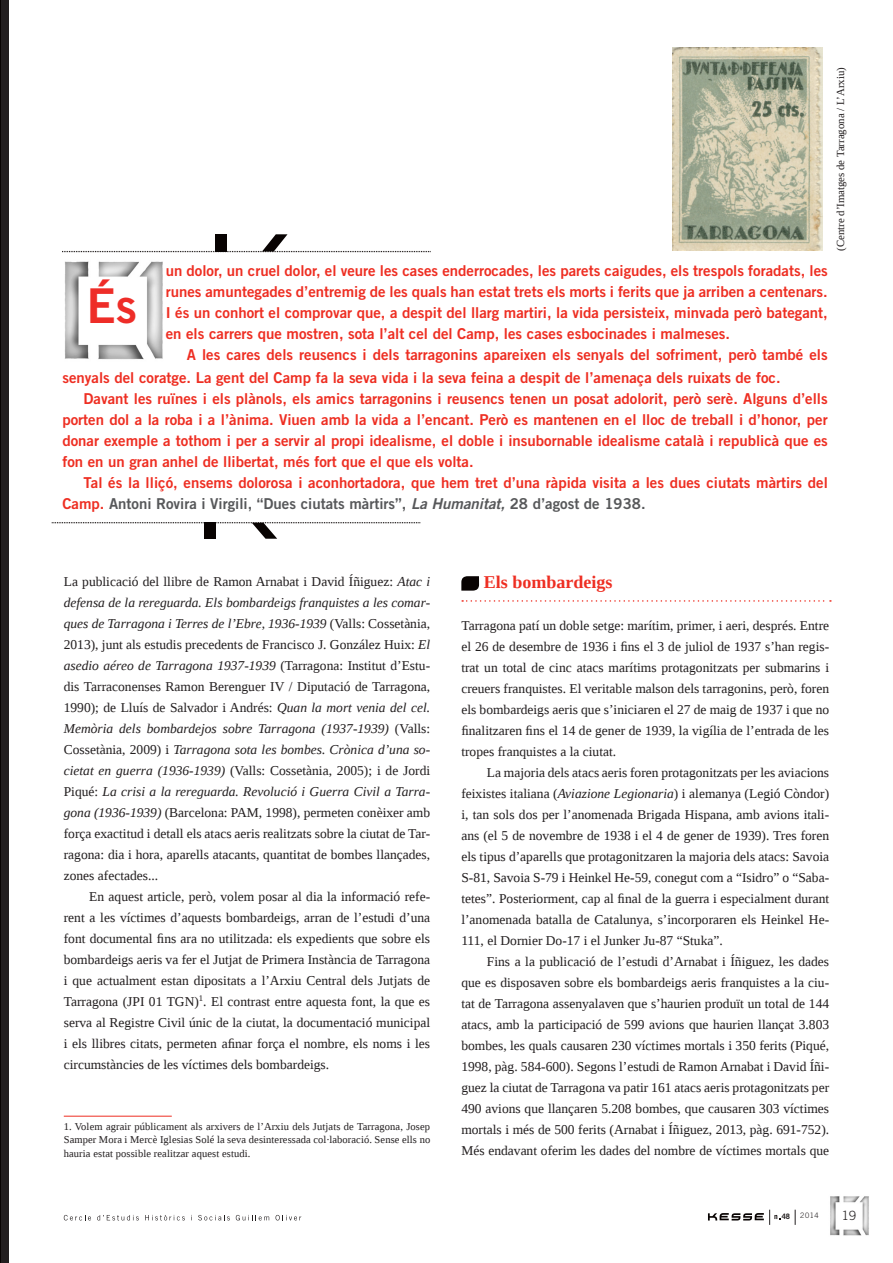
<style>
.page{position:relative;width:893px;height:1263px;background:#fff}
.page>*{position:absolute;margin:0;border:0;box-sizing:border-box;transform-origin:0 0}
.t1{font:48px "Trade Gothic LT Std Bd 2";color:#ee2d28}
.SUBTITOLS{font:700 18px "Liberation Serif";color:#ee2e22}
._1ER_PARRÀGRAF_TEXT{font:15px/21px "Trade Gothic LT Std Bd 2";color:#ee2e22;text-align:justify}
.TEXTO_GENERAL_1{font:13.5px/21px "Liberation Serif";color:#231f20;text-align:justify}
.t2{font:300 12.75px "Trade Gothic LT Std";color:#231f20}
.TEXTO_GENERAL_1-2{font:10.8px "Liberation Serif";color:#231f20}
.nota_al_peu{font:10.5px/13.5px "Liberation Serif";letter-spacing:.01em;color:#231f20;text-align:justify}
.t3{font:300 7.5px "Trade Gothic LT Std";color:#231f20}
.t4{font:700 7.5px "Trade Gothic LT Std";color:#231f20}
.s1{color:#57585a}
.s2{font-family:"Trade Gothic LT Std Bd 2 Obl";color:#57585a}
.s3{font-style:italic}
</style>
<div class="page">
<svg style="left:708px;top:1210px;width:72px;height:15px"></svg>
<svg style="left:795px;top:1210px;width:1px;height:15px"></svg>
<svg style="left:64px;top:1215px;width:27px;height:5px"></svg>
<svg style="left:97px;top:1215px;width:42px;height:5px"></svg>
<svg style="left:145px;top:1215px;width:40px;height:5px"></svg>
<svg style="left:198px;top:1215px;width:32px;height:5px"></svg>
<svg style="left:236px;top:1215px;width:33px;height:5px"></svg>
<svg style="left:276px;top:1215px;width:25px;height:5px"></svg>
<img style="left:830px;top:1196px;width:39px;height:40px">
<div style="left:0;top:0;width:9px;height:1263px;background:#231f20"></div>
<hr style="left:0;top:0;width:1px;height:1263px;background:#080302">
<hr style="left:64px;top:1116px;width:108px;height:1px;background:#ee2e22">
<img style="left:65px;top:261px;width:98px;height:99px">
<svg style="left:52px;top:522px;width:368px;height:17px"></svg>
<svg style="left:62px;top:234px;width:369px;height:18px"></svg>
<svg style="left:462px;top:600px;width:369px;height:2px"></svg>
<svg style="left:461px;top:576px;width:18px;height:15px"></svg>
<img style="left:672px;top:48px;width:151px;height:203px">
<p class="t1" style="left:87px;top:276px;width:52px">És</p>
<p class="_1ER_PARRÀGRAF_TEXT" style="left:166px;top:260px;width:664px">un dolor, un cruel dolor, el veure les cases enderrocades, les parets caigudes, els trespols foradats, les runes amuntegades d’entremig de les quals han estat trets els morts i ferits que ja arriben a centenars.<br>I és un conhort el comprovar que, a despit del llarg martiri, la vida persisteix, minvada però bategant, en els carrers que mostren, sota l’alt cel del Camp, les cases esbocinades i malmeses.</p>
<p class="_1ER_PARRÀGRAF_TEXT" style="left:187px;top:344px;width:642px">A les cares dels reusencs i dels tarragonins apareixen els senyals del sofriment, però també els</p>
<p class="_1ER_PARRÀGRAF_TEXT" style="left:62px;top:366px;width:720px">senyals del coratge. La gent del Camp fa la seva vida i la seva feina a despit de l’amenaça dels ruixats de foc.</p>
<p class="_1ER_PARRÀGRAF_TEXT" style="left:62px;top:387px;width:767px;text-indent:21px">Davant les ruïnes i els plànols, els amics tarragonins i reusencs tenen un posat adolorit, però serè. Alguns d’ells porten dol a la roba i a l’ànima. Viuen amb la vida a l’encant. Però es mantenen en el lloc de treball i d’honor, per donar exemple a tothom i per a servir al propi idealisme, el doble i insubornable idealisme català i republicà que es fon en un gran anhel de llibertat, més fort que el que els volta.</p>
<p class="_1ER_PARRÀGRAF_TEXT" style="left:62px;top:471px;width:767px;text-indent:21px">Tal és la lliçó, ensems dolorosa i aconhortadora, que hem tret d’una ràpida visita a les dues ciutats màrtirs del<br>Camp. <span class="s1">Antoni Rovira i Virgili, “Dues ciutats màrtirs”,</span> <span class="s2">La Humanitat,</span> <span class="s1">28 d’agost de 1938.</span></p>
<p class="TEXTO_GENERAL_1-2" style="left:834px;top:251px;width:185px;rotate:-90deg">(Centre d’Imatges de Tarragona / L’Arxiu)</p>
<p class="TEXTO_GENERAL_1" style="left:64px;top:570px;width:368px">La publicació del llibre de Ramon Arnabat i David Íñiguez: <span class="s3">Atac i defensa de la rereguarda. Els bombardeigs franquistes a les comar&shy;ques de Tarragona i Terres de l’Ebre, 1936-1939</span> (Valls: Cossetània, 2013), junt als estudis precedents de Francisco J. González Huix: <span class="s3">El asedio aéreo de Tarragona 1937-1939</span> (Tarragona: Institut d’Estu&shy;dis Tarraconenses Ramon Berenguer IV / Diputació de Tarragona, 1990); de Lluís de Salvador i Andrés: <span class="s3">Quan la mort venia del cel.<br>Memòria dels bombardejos sobre Tarragona (1937-1939)</span> (Valls:<br>Cossetània, 2009) i <span class="s3">Tarragona sota les bombes. Crònica d’una so&shy;cietat en guerra (1936-1939)</span> (Valls: Cossetània, 2005); i de Jordi Piqué: <span class="s3">La crisi a la rereguarda. Revolució i Guerra Civil a Tarra&shy;gona (1936-1939)</span> (Barcelona: PAM, 1998), permeten conèixer amb força exactitud i detall els atacs aeris realitzats sobre la ciutat de Tar&shy;ragona: dia i hora, aparells atacants, quantitat de bombes llançades, zones afectades...</p>
<p class="TEXTO_GENERAL_1" style="left:64px;top:885px;width:368px;text-indent:26px">En aquest article, però, volem posar al dia la informació refe&shy;rent a les víctimes d’aquests bombardeigs, arran de l’estudi d’una font documental fins ara no utilitzada: els expedients que sobre els bombardeigs aeris va fer el Jutjat de Primera Instància de Tarragona i que actualment estan dipositats a l’Arxiu Central dels Jutjats de Tarragona (JPI 01 TGN)<sup>1</sup>. El contrast entre aquesta font, la que es serva al Registre Civil únic de la ciutat, la documentació municipal i els llibres citats, permeten afinar força el nombre, els noms i les circumstàncies de les víctimes dels bombardeigs.</p>
<p class="nota_al_peu" style="left:64px;top:1119px;width:368px">1. Volem agrair públicament als arxivers de l’Arxiu dels Jutjats de Tarragona, Josep Samper Mora i Mercè Iglesias Solé la seva desinteressada col·laboració. Sense ells no hauria estat possible realitzar aquest estudi.</p>
<p class="SUBTITOLS" style="left:484px;top:570px;width:130px">Els bombardeigs</p>
<p class="TEXTO_GENERAL_1" style="left:461px;top:615px;width:369px">Tarragona patí un doble setge: marítim, primer, i aeri, després. Entre el 26 de desembre de 1936 i fins el 3 de juliol de 1937 s’han regis&shy;trat un total de cinc atacs marítims protagonitzats per submarins i creuers franquistes. El veritable malson dels tarragonins, però, foren els bombardeigs aeris que s’iniciaren el 27 de maig de 1937 i que no finalitzaren fins el 14 de gener de 1939, la vigília de l’entrada de les tropes franquistes a la ciutat.</p>
<p class="TEXTO_GENERAL_1" style="left:461px;top:762px;width:369px;text-indent:26px">La majoria dels atacs aeris foren protagonitzats per les aviacions feixistes italiana (<span class="s3">Aviazione Legionaria</span>) i alemanya (Legió Còndor) i, tan sols dos per l’anomenada Brigada Hispana, amb avions itali&shy;ans (el 5 de novembre de 1938 i el 4 de gener de 1939). Tres foren els tipus d’aparells que protagonitzaren la majoria dels atacs: Savoia S-81, Savoia S-79 i Heinkel He-59, conegut com a “Isidro” o “Saba&shy;tetes”. Posteriorment, cap al final de la guerra i especialment durant l’anomenada batalla de Catalunya, s’incorporaren els Heinkel He-111, el Dornier Do-17 i el Junker Ju-87 “Stuka”.</p>
<p class="TEXTO_GENERAL_1" style="left:461px;top:951px;width:369px;text-indent:26px">Fins a la publicació de l’estudi d’Arnabat i Íñiguez, les dades que es disposaven sobre els bombardeigs aeris franquistes a la ciu&shy;tat de Tarragona assenyalaven que s’haurien produït un total de 144 atacs, amb la participació de 599 avions que haurien llançat 3.803 bombes, les quals causaren 230 víctimes mortals i 350 ferits (Piqué, 1998, pàg. 584-600). Segons l’estudi de Ramon Arnabat i David Íñi&shy;guez la ciutat de Tarragona va patir 161 atacs aeris protagonitzats per 490 avions que llançaren 5.208 bombes, que causaren 303 víctimes mortals i més de 500 ferits (Arnabat i Íñiguez, 2013, pàg. 691-752).<br>Més endavant oferim les dades del nombre de víctimes mortals que</p>
<p class="t4" style="left:782px;top:1212px;width:10px">48</p>
<p class="t3" style="left:800px;top:1211px;width:20px">2014</p>
<p class="t2" style="left:842px;top:1208px;width:16px">19</p>
</div>
